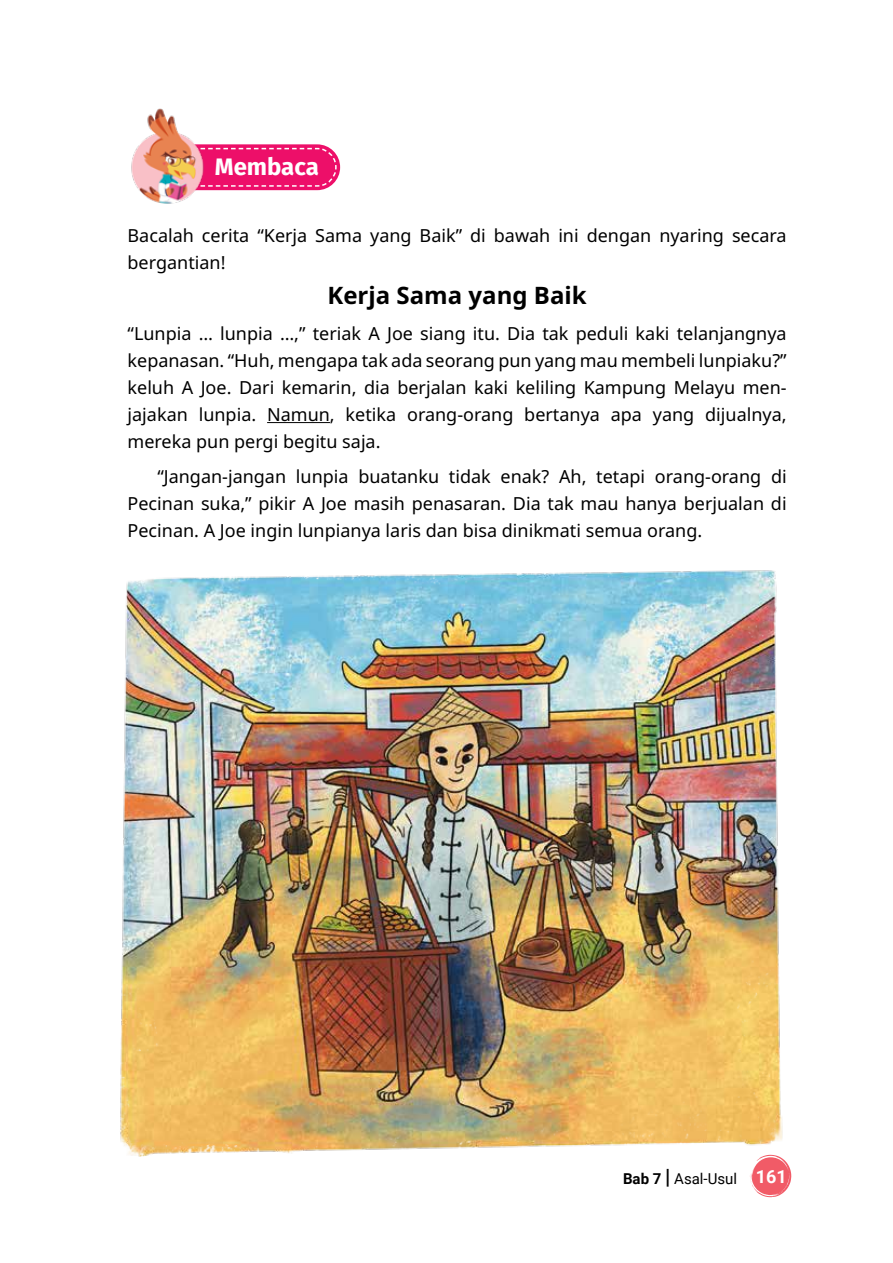
<style>
.page{position:relative;width:893px;height:1263px;background:#fff}
.page>*{position:absolute;margin:0;border:0;box-sizing:border-box;transform-origin:0 0}
.t1{font:700 24px "Noto Sans";color:#000}
.t2{font:700 24px "Fira Sans";color:#fff}
.t3{font:18px/27px "Noto Sans";color:#000;text-align:justify}
.t4{font:15px "Roboto";color:#000}
.s1{font-weight:700}
.s2{font-weight:700;font-size:21px}
.s3{font-weight:700;font-size:18px;color:#fff}
</style>
<div class="page">
<hr style="left:267px;top:422px;width:63px;height:1px;background:#000">
<svg style="left:208px;top:144px;width:132px;height:46px;background:#ee2375"></svg>
<img style="left:131px;top:108px;width:77px;height:96px">
<img style="left:120px;top:570px;width:663px;height:586px">
<svg style="left:750px;top:1155px;width:41px;height:42px"></svg>
<h1 class="t2" style="left:215px;top:147px;width:106px">Membaca</h1>
<p class="t3" style="left:128px;top:222px;width:661px">Bacalah cerita “Kerja Sama yang Baik” di bawah ini dengan nyaring secara bergantian!</p>
<h1 class="t1" style="left:327px;top:282px;width:261px">Kerja Sama yang Baik</h1>
<p class="t3" style="left:128px;top:320px;width:661px">“Lunpia … lunpia …,” teriak A Joe siang itu. Dia tak peduli kaki telanjangnya kepanasan. “Huh, mengapa tak ada seorang pun yang mau membeli lunpiaku?” keluh A Joe. Dari kemarin, dia berjalan kaki keliling Kampung Melayu men&shy;jajakan lunpia. Namun, ketika orang-orang bertanya apa yang dijualnya, mereka pun pergi begitu saja.</p>
<p class="t3" style="left:128px;top:464px;width:661px;text-indent:30px">“Jangan-jangan lunpia buatanku tidak enak? Ah, tetapi orang-orang di Pecinan suka,” pikir A Joe masih penasaran. Dia tak mau hanya berjualan di Pecinan. A Joe ingin lunpianya laris dan bisa dinikmati semua orang.</p>
<p class="t4" style="left:623px;top:1168px;width:165px"><span class="s1">Bab 7</span> <span class="s2">|</span> Asal-Usul <span class="s3">161</span></p>
</div>
